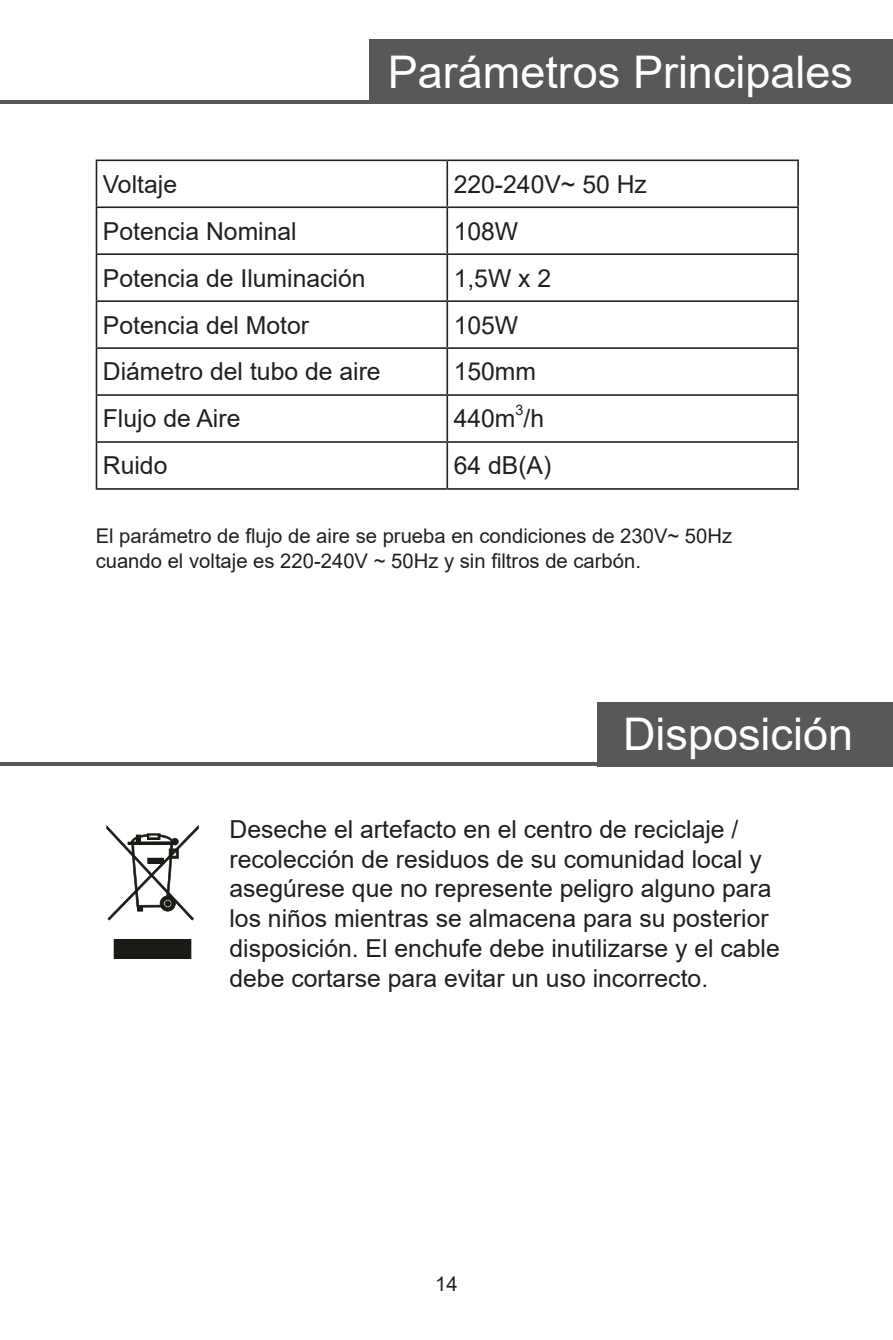
<style>
.page{position:relative;width:893px;height:1340px;background:#fff}
.page>*{position:absolute;margin:0;border:0;box-sizing:border-box;transform-origin:0 0}
.t1{font:45px "Arial";color:#fff}
.t2{font:24.75px/29.7px "Arial";color:#231f20}
.t3{font:20.25px/24.3px "Arial";color:#231f20}
.t4{font:14.4px "Arial";color:#231f20}
</style>
<div class="page">
<div style="left:370px;top:39px;width:523px;height:65px;background:#57585a"></div>
<hr style="left:0;top:100px;width:893px;height:4px;background:#57585a">
<hr style="left:96px;top:159px;width:351px;height:2px;background:#231f20">
<hr style="left:96px;top:161px;width:1px;height:45px;background:#231f20">
<hr style="left:447px;top:159px;width:352px;height:2px;background:#231f20">
<hr style="left:446px;top:161px;width:2px;height:45px;background:#231f20">
<hr style="left:797px;top:161px;width:2px;height:45px;background:#231f20">
<hr style="left:96px;top:206px;width:351px;height:2px;background:#231f20">
<hr style="left:96px;top:208px;width:1px;height:45px;background:#231f20">
<hr style="left:447px;top:206px;width:352px;height:2px;background:#231f20">
<hr style="left:446px;top:208px;width:2px;height:45px;background:#231f20">
<hr style="left:797px;top:208px;width:2px;height:45px;background:#231f20">
<hr style="left:96px;top:253px;width:351px;height:2px;background:#231f20">
<hr style="left:96px;top:255px;width:1px;height:45px;background:#231f20">
<hr style="left:447px;top:253px;width:352px;height:2px;background:#231f20">
<hr style="left:446px;top:255px;width:2px;height:45px;background:#231f20">
<hr style="left:797px;top:255px;width:2px;height:45px;background:#231f20">
<hr style="left:96px;top:300px;width:351px;height:2px;background:#231f20">
<hr style="left:96px;top:302px;width:1px;height:45px;background:#231f20">
<hr style="left:447px;top:300px;width:352px;height:2px;background:#231f20">
<hr style="left:446px;top:302px;width:2px;height:45px;background:#231f20">
<hr style="left:797px;top:302px;width:2px;height:45px;background:#231f20">
<hr style="left:96px;top:347px;width:351px;height:2px;background:#231f20">
<hr style="left:96px;top:349px;width:1px;height:45px;background:#231f20">
<hr style="left:447px;top:347px;width:352px;height:2px;background:#231f20">
<hr style="left:446px;top:349px;width:2px;height:45px;background:#231f20">
<hr style="left:797px;top:349px;width:2px;height:45px;background:#231f20">
<hr style="left:96px;top:394px;width:351px;height:2px;background:#231f20">
<hr style="left:96px;top:396px;width:1px;height:45px;background:#231f20">
<hr style="left:447px;top:394px;width:352px;height:2px;background:#231f20">
<hr style="left:446px;top:396px;width:2px;height:45px;background:#231f20">
<hr style="left:797px;top:396px;width:2px;height:45px;background:#231f20">
<hr style="left:96px;top:441px;width:351px;height:2px;background:#231f20">
<hr style="left:96px;top:443px;width:1px;height:45px;background:#231f20">
<hr style="left:447px;top:441px;width:352px;height:2px;background:#231f20">
<hr style="left:446px;top:443px;width:2px;height:45px;background:#231f20">
<hr style="left:797px;top:443px;width:2px;height:45px;background:#231f20">
<hr style="left:96px;top:488px;width:351px;height:2px;background:#231f20">
<hr style="left:447px;top:488px;width:352px;height:2px;background:#231f20">
<div style="left:114px;top:939px;width:77px;height:20px;background:#1c1a15"></div>
<svg style="left:106px;top:825px;width:93px;height:95px"></svg>
<div style="left:597px;top:702px;width:296px;height:64px;background:#57585a"></div>
<hr style="left:0;top:762px;width:893px;height:4px;background:#57585a">
<h1 class="t1" style="left:388px;top:41px;width:467px">Parámetros Principales</h1>
<p class="t2" style="left:103px;top:169px;width:76px">Voltaje</p>
<p class="t2" style="left:454px;top:169px;width:195px">220-240V~ 50 Hz</p>
<p class="t2" style="left:103px;top:216px;width:195px">Potencia Nominal</p>
<p class="t2" style="left:454px;top:216px;width:66px">108W</p>
<p class="t2" style="left:103px;top:263px;width:264px">Potencia de Iluminación</p>
<p class="t2" style="left:454px;top:263px;width:99px">1,5W x 2</p>
<p class="t2" style="left:103px;top:310px;width:208px">Potencia del Motor</p>
<p class="t2" style="left:454px;top:310px;width:66px">105W</p>
<p class="t2" style="left:103px;top:357px;width:279px">Diámetro del tubo de aire</p>
<p class="t2" style="left:454px;top:357px;width:84px">150mm</p>
<p class="t2" style="left:103px;top:404px;width:139px">Flujo de Aire</p>
<p class="t2" style="left:454px;top:404px;width:92px">440m /h</p>
<p class="t4" style="left:516px;top:400px;width:10px">3</p>
<p class="t2" style="left:103px;top:450px;width:66px">Ruido</p>
<p class="t2" style="left:454px;top:450px;width:99px">64 dB(A)</p>
<p class="t3" style="left:96px;top:524px;width:638px">El parámetro de flujo de aire se prueba en condiciones de 230V~ 50Hz cuando el voltaje es 220-240V ~ 50Hz y sin filtros de carbón.</p>
<h1 class="t1" style="left:623px;top:703px;width:232px">Disposición</h1>
<p class="t2" style="left:229px;top:814px;width:552px">Deseche el artefacto en el centro de reciclaje / recolección de residuos de su comunidad local y asegúrese que no represente peligro alguno para los niños mientras se almacena para su posterior disposición. El enchufe debe inutilizarse y el cable debe cortarse para evitar un uso incorrecto.</p>
<p class="t3" style="left:435px;top:1271px;width:24px">14</p>
</div>
